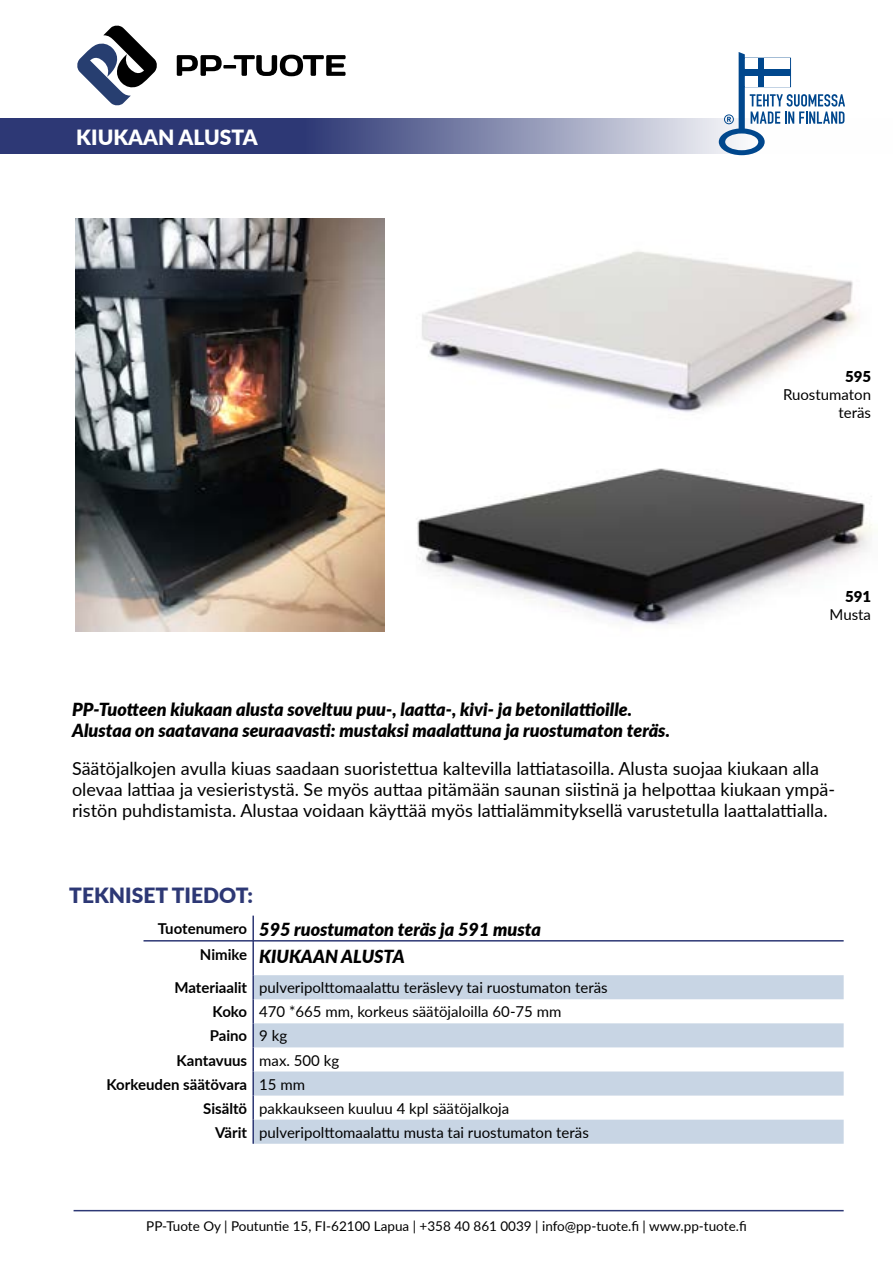
<style>
.page{position:relative;width:893px;height:1263px;background:#fff}
.page>*{position:absolute;margin:0;border:0;box-sizing:border-box;transform-origin:0 0}
.t1{font:900 21px "Lato";color:#2d3875}
.t2{font:900 21px "Lato";color:#fff}
.t3{font:18px/21px "Lato";color:#010101}
.t4{font:italic 900 18px/21px "Lato";color:#010101}
.t5{font:15px/18px "Lato";color:#010101;text-align:right}
.t6{font:700 15px "Lato";color:#010101}
.t7{font:900 15px "Lato";color:#010101}
.t8{font:13.5px "Lato";color:#010101}
.s1{font-weight:700;font-style:normal;font-size:15px}
.s2{font-weight:700}
.s3{font-weight:400}
</style>
<div class="page">
<svg style="left:0;top:119px;width:719px;height:35px;background:#636b98"></svg>
<svg style="left:77px;top:25px;width:80px;height:81px"></svg>
<svg style="left:177px;top:55px;width:169px;height:21px"></svg>
<svg style="left:719px;top:52px;width:126px;height:103px"></svg>
<svg style="left:254px;top:975px;width:590px;height:169px;fill:#c8d5e4"></svg>
<hr style="left:252px;top:915px;width:2px;height:27px;background:#2d3875">
<hr style="left:252px;top:942px;width:2px;height:33px;background:#2d3875">
<hr style="left:252px;top:975px;width:2px;height:24px;background:#2d3875">
<hr style="left:252px;top:999px;width:2px;height:24px;background:#2d3875">
<hr style="left:252px;top:1023px;width:2px;height:24px;background:#2d3875">
<hr style="left:252px;top:1047px;width:2px;height:24px;background:#2d3875">
<hr style="left:252px;top:1071px;width:2px;height:24px;background:#2d3875">
<hr style="left:252px;top:1095px;width:2px;height:25px;background:#2d3875">
<hr style="left:252px;top:1120px;width:2px;height:24px;background:#2d3875">
<hr style="left:144px;top:940px;width:700px;height:1px;background:#2d3875">
<hr style="left:74px;top:1210px;width:770px;height:1px;background:#2d3875">
<img style="left:75px;top:218px;width:310px;height:413px">
<img style="left:417px;top:468px;width:455px;height:157px">
<img style="left:422px;top:251px;width:435px;height:161px">
<p class="t2" style="left:76px;top:122px;width:183px">KIUKAAN ALUSTA</p>
<p class="t7" style="left:845px;top:365px;width:28px">595</p>
<p class="t5" style="left:783px;top:385px;width:90px">Ruostumaton teräs</p>
<p class="t7" style="left:845px;top:585px;width:28px">591</p>
<p class="t5" style="left:830px;top:604px;width:43px">Musta</p>
<p class="t4" style="left:72px;top:698px;width:599px">PP-Tuotteen kiukaan alusta soveltuu puu-, laatta-, kivi- ja betonilattioille.<br>Alustaa on saatavana seuraavasti: mustaksi maalattuna ja ruostumaton teräs.</p>
<p class="t3" style="left:72px;top:757px;width:764px">Säätöjalkojen avulla kiuas saadaan suoristettua kaltevilla lattiatasoilla. Alusta suojaa kiukaan alla olevaa lattiaa ja vesieristystä. Se myös auttaa pitämään saunan siistinä ja helpottaa kiukaan ympä&shy;ristön puhdistamista. Alustaa voidaan käyttää myös lattialämmityksellä varustetulla laattalattialla.</p>
<p class="t1" style="left:69px;top:879px;width:185px">TEKNISET TIEDOT:</p>
<p class="t4" style="left:200px;top:915px;width:343px;line-height:26.5px;text-indent:-42px"><span class="s1">Tuotenumero</span> 595 ruostumaton teräs ja 591 musta<br><span class="s1">Nimike</span> KIUKAAN ALUSTA</p>
<p class="t5" style="left:174px;top:978px;width:435px"><span class="s2">Materiaalit</span> pulveripolttomaalattu teräslevy tai ruostumaton teräs</p>
<p class="t5" style="left:213px;top:1002px;width:350px"><span class="s2">Koko</span> 470 *665 mm, korkeus säätöjaloilla 60-75 mm</p>
<p class="t6" style="left:210px;top:1025px;width:79px">Paino <span class="s3">9 kg</span></p>
<p class="t6" style="left:177px;top:1049px;width:164px">Kantavuus <span class="s3">max. 500 kg</span></p>
<p class="t6" style="left:106px;top:1073px;width:200px">Korkeuden säätövara <span class="s3">15 mm</span></p>
<p class="t5" style="left:203px;top:1098px;width:308px"><span class="s2">Sisältö</span> pakkaukseen kuuluu 4 kpl säätöjalkoja</p>
<p class="t5" style="left:215px;top:1123px;width:375px"><span class="s2">Värit</span> pulveripolttomaalattu musta tai ruostumaton teräs</p>
<p class="t8" style="left:146px;top:1217px;width:602px">PP-Tuote Oy | Poutuntie 15, FI-62100 Lapua | +358 40 861 0039 | info@pp-tuote.fi | www.pp-tuote.fi</p>
</div>
